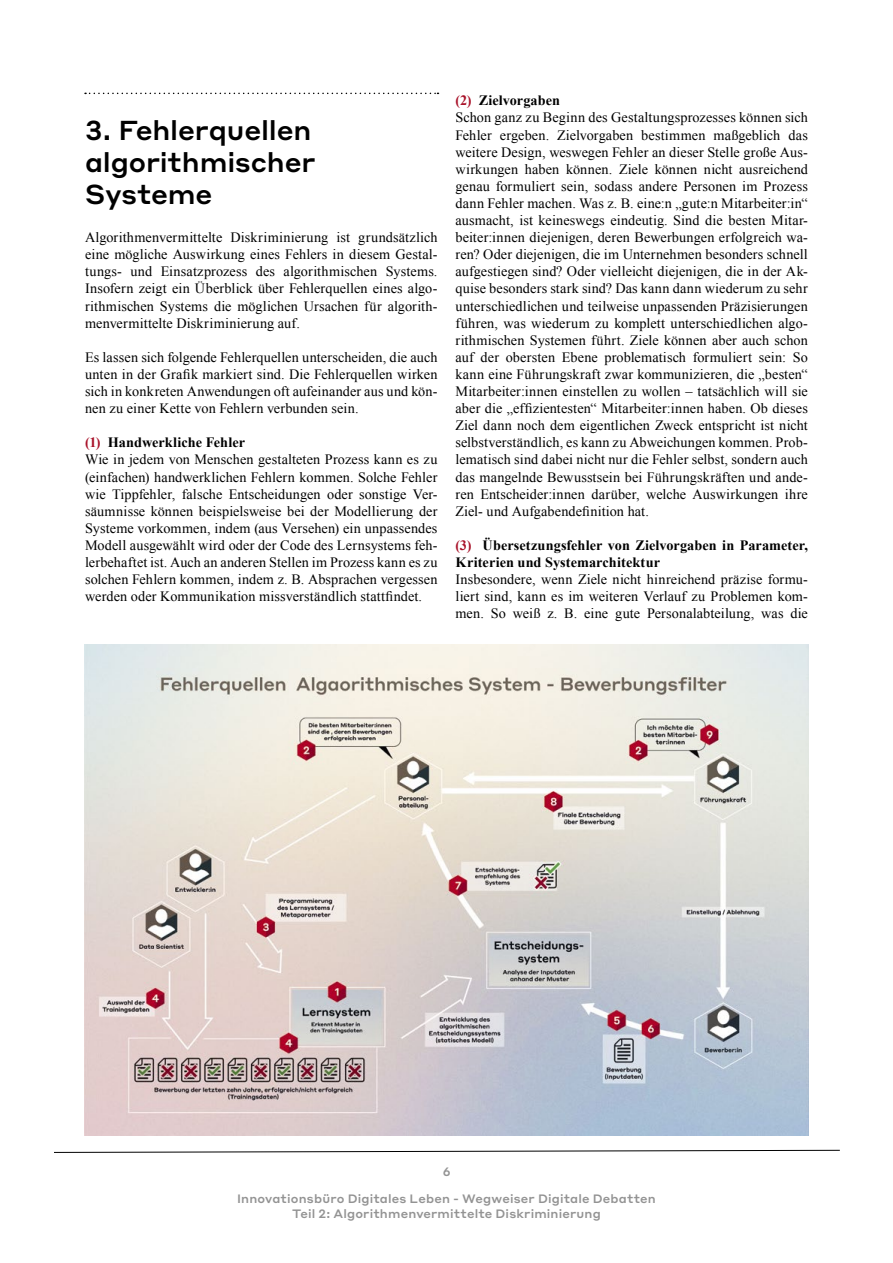
<style>
.page{position:relative;width:893px;height:1263px;background:#fff}
.page>*{position:absolute;margin:0;border:0;box-sizing:border-box;transform-origin:0 0}
.t1{font:500 27px/32.4px "Styrene A";letter-spacing:-.005em;color:#000}
.t2{font:14.25px/17.1px "Times New Roman";letter-spacing:.005em;color:#000;text-align:justify}
.t3{font:700 14.25px/17.1px "Times New Roman";letter-spacing:.005em;color:#000}
.t4{font:500 12px/14.4px "Styrene A";letter-spacing:.015em;color:#939393;text-align:center}
.s1{font-weight:700;color:#a9132a}
.s2{font-weight:700}
.s3{color:#a9132a}
</style>
<div class="page">
<svg style="left:54px;top:1150px;width:786px;height:3px"></svg>
<svg style="left:85px;top:93px;width:353px;height:1px"></svg>
<img style="left:85px;top:644px;width:723px;height:491px">
<h1 class="t1" style="left:85px;top:111px;width:232px">3. Fehlerquellen algorithmischer<br>Systeme</h1>
<p class="t2" style="left:85px;top:229px;width:354px">Algorithmenvermittelte Diskriminierung ist grundsätzlich eine mögliche Auswirkung eines Fehlers in diesem Gestal&shy;tungs- und Einsatzprozess des algorithmischen Systems.<br>Insofern zeigt ein Überblick über Fehlerquellen eines algo&shy;rithmischen Systems die möglichen Ursachen für algorith&shy;menvermittelte Diskriminierung auf.</p>
<p class="t2" style="left:85px;top:348px;width:354px">Es lassen sich folgende Fehlerquellen unterscheiden, die auch unten in der Grafik markiert sind. Die Fehlerquellen wirken sich in konkreten Anwendungen oft aufeinander aus und kön&shy;nen zu einer Kette von Fehlern verbunden sein.</p>
<p class="t2" style="left:85px;top:434px;width:354px;text-align:left"><span class="s1">(1)</span> <span class="s2">Handwerkliche Fehler<br></span>Wie in jedem von Menschen gestalteten Prozess kann es zu (einfachen) handwerklichen Fehlern kommen. Solche Fehler wie Tippfehler, falsche Entscheidungen oder sonstige Ver&shy;säumnisse können beispielsweise bei der Modellierung der Systeme vorkommen, indem (aus Versehen) ein unpassendes Modell ausgewählt wird oder der Code des Lernsystems feh&shy;lerbehaftet ist. Auch an anderen Stellen im Prozess kann es zu solchen Fehlern kommen, indem z. B. Absprachen vergessen werden oder Kommunikation missverständlich stattfindet.</p>
<p class="t2" style="left:455px;top:92px;width:354px;text-align:left"><span class="s1">(2)</span> <span class="s2">Zielvorgaben<br></span>Schon ganz zu Beginn des Gestaltungsprozesses können sich Fehler ergeben. Zielvorgaben bestimmen maßgeblich das weitere Design, weswegen Fehler an dieser Stelle große Aus&shy;wirkungen haben können. Ziele können nicht ausreichend genau formuliert sein, sodass andere Personen im Prozess dann Fehler machen. Was z. B. eine:n „gute:n Mitarbeiter:in“ ausmacht, ist keineswegs eindeutig. Sind die besten Mitar&shy;beiter:innen diejenigen, deren Bewerbungen erfolgreich wa&shy;ren? Oder diejenigen, die im Unternehmen besonders schnell aufgestiegen sind? Oder vielleicht diejenigen, die in der Ak&shy;quise besonders stark sind? Das kann dann wiederum zu sehr unterschiedlichen und teilweise unpassenden Präzisierungen führen, was wiederum zu komplett unterschiedlichen algo&shy;rithmischen Systemen führt. Ziele können aber auch schon auf der obersten Ebene problematisch formuliert sein: So kann eine Führungskraft zwar kommunizieren, die „besten“ Mitarbeiter:innen einstellen zu wollen – tatsächlich will sie aber die „effizientesten“ Mitarbeiter:innen haben. Ob dieses Ziel dann noch dem eigentlichen Zweck entspricht ist nicht selbstverständlich, es kann zu Abweichungen kommen. Prob&shy;lematisch sind dabei nicht nur die Fehler selbst, sondern auch das mangelnde Bewusstsein bei Führungskräften und ande&shy;ren Entscheider:innen darüber, welche Auswirkungen ihre Ziel- und Aufgabendefinition hat.</p>
<p class="t3" style="left:455px;top:536px;width:354px"><span class="s3">(3)</span> Übersetzungsfehler von Zielvorgaben in Parameter,<br>Kriterien und Systemarchitektur</p>
<p class="t2" style="left:455px;top:571px;width:354px">Insbesondere, wenn Ziele nicht hinreichend präzise formu&shy;liert sind, kann es im weiteren Verlauf zu Problemen kom&shy;men. So weiß z. B. eine gute Personalabteilung, was die</p>
<p class="t4" style="left:443px;top:1163px;width:9px">6</p>
<p class="t4" style="left:237px;top:1190px;width:420px">Innovationsbüro Digitales Leben - Wegweiser Digitale Debatten<br>Teil 2: Algorithmenvermittelte Diskriminierung</p>
</div>
